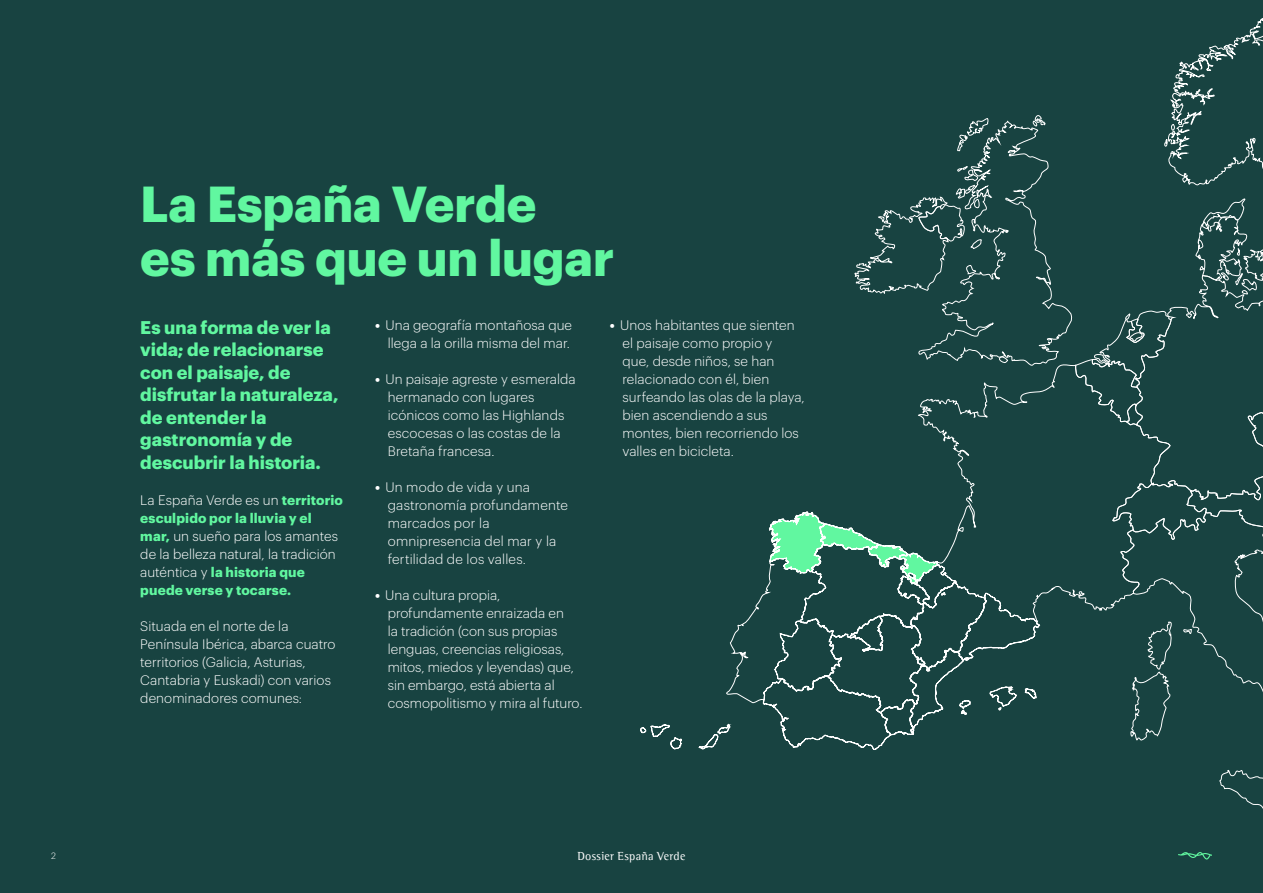
<style>
.page{position:relative;width:1263px;height:893px;background:#184341}
.page>*{position:absolute;margin:0;border:0;box-sizing:border-box;transform-origin:0 0}
.t1{font:700 49.5px/54px "Graphik";letter-spacing:-.005em;color:#61f7a0}
.t2{font:700 18px/22.5px "Graphik";color:#61f7a0}
.t3{font:300 13.5px/18px "Graphik";letter-spacing:.005em;color:#fff}
.t4{font:12px "Rotis Semi Serif Std";letter-spacing:.02em;color:#fff}
.t5{font:300 9px "Graphik";color:#fff}
.s1{font-weight:700;color:#61f7a0}
.s2{font-weight:700}
</style>
<div class="page">
<svg style="left:640px;top:18px;width:623px;height:791px"></svg>
<svg style="left:1178px;top:852px;width:34px;height:7px"></svg>
<h1 class="t1" style="left:140px;top:173px;width:475px">La España Verde<br>es más que un lugar</h1>
<h2 class="t2" style="left:140px;top:314px;width:200px">Es una forma de ver la vida; de relacionarse con el paisaje, de disfrutar la naturaleza, de entender la gastronomía y de descubrir la historia.</h2>
<p class="t3" style="left:140px;top:490px;width:204px">La España Verde es un <span class="s1">territorio esculpido por la lluvia y el mar,</span> un sueño para los amantes de la belleza natural, la tradición auténtica y <span class="s1">la historia que puede verse y tocarse.</span></p>
<p class="t3" style="left:140px;top:616px;width:197px">Situada en el norte de la<br>Península Ibérica, abarca cuatro territorios (Galicia, Asturias,<br>Cantabria y Euskadi) con varios denominadores comunes:</p>
<p class="t3" style="left:375px;top:315px;width:199px;text-align:right"><span class="s2">•</span> Una geografía montañosa que llega a la orilla misma del mar.</p>
<p class="t3" style="left:388px;top:369px;width:189px;text-indent:-13px"><span class="s2">•</span> Un paisaje agreste y esmeralda hermanado con lugares icónicos como las Highlands escocesas o las costas de la<br>Bretaña francesa.</p>
<p class="t3" style="left:388px;top:477px;width:182px;text-indent:-13px"><span class="s2">•</span> Un modo de vida y una gastronomía profundamente marcados por la omnipresencia del mar y la fertilidad de los valles.</p>
<p class="t3" style="left:388px;top:585px;width:196px;text-indent:-13px"><span class="s2">•</span> Una cultura propia, profundamente enraizada en<br>la tradición (con sus propias lenguas, creencias religiosas, mitos, miedos y leyendas) que, sin embargo, está abierta al cosmopolitismo y mira al futuro.</p>
<p class="t3" style="left:622px;top:315px;width:184px;text-indent:-13px"><span class="s2">•</span> Unos habitantes que sienten el paisaje como propio y<br>que, desde niños, se han relacionado con él, bien surfeando las olas de la playa, bien ascendiendo a sus montes, bien recorriendo los valles en bicicleta.</p>
<p class="t5" style="left:51px;top:849px;width:6px">2</p>
<p class="t4" style="left:577px;top:849px;width:109px">Dossier España Verde</p>
</div>
